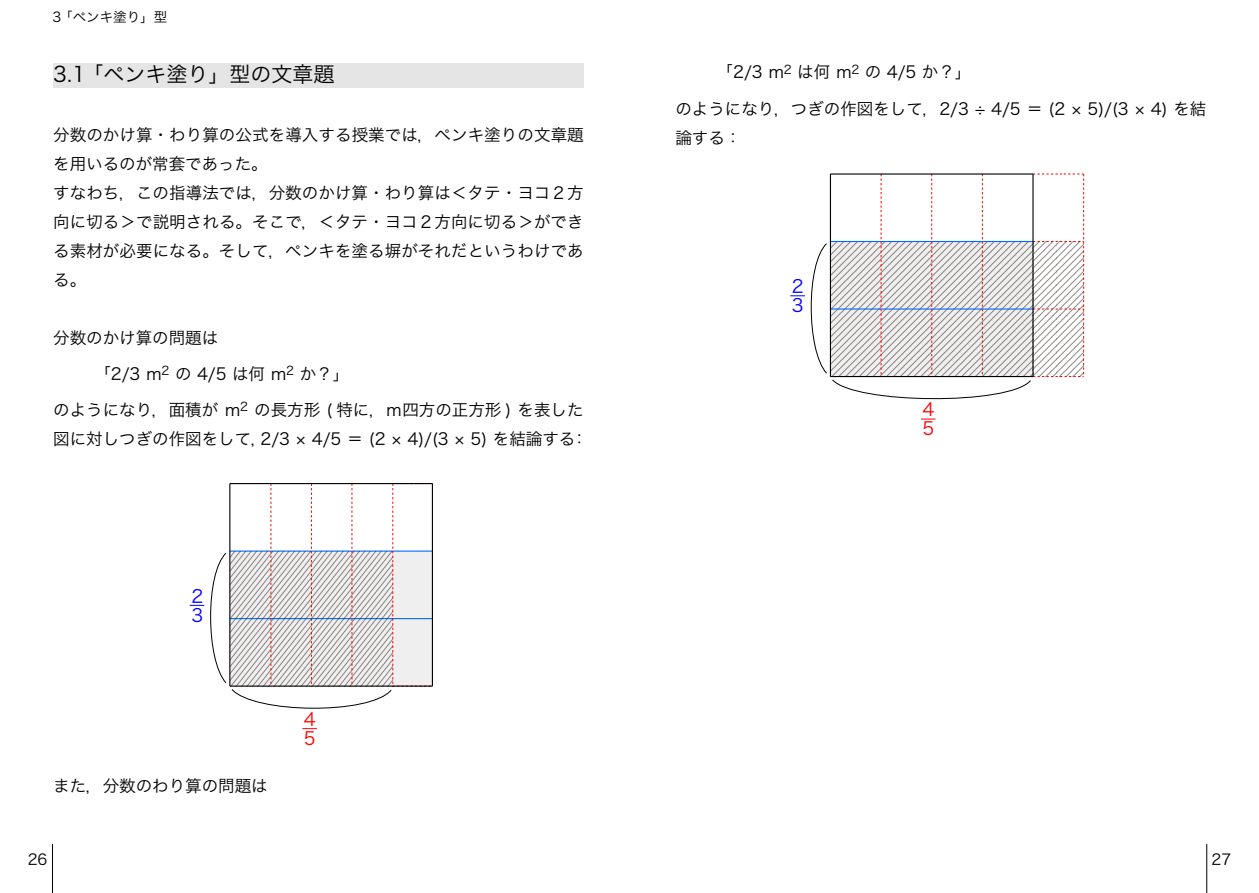
<style>
.page{position:relative;width:1259px;height:893px;background:#fff}
.page>*{position:absolute;margin:0;border:0;box-sizing:border-box;transform-origin:0 0}
.t1{font:21px "Hira Kaku Pro W3";color:#000}
.t2{font:18px/18.9px "Hira Kaku Pro W3";color:#00f}
.t3{font:18px/18.9px "Hira Kaku Pro W3";color:#f00}
.t4{font:16.5px/28.8px "Hira Kaku Pro W3";letter-spacing:.005em;color:#000}
.t5{font:15px "Hira Kaku Pro W3";color:#000}
.t6{font:13.5px "Hira Kaku Pro W3";color:#000}
</style>
<div class="page">
<hr style="left:52px;top:844px;width:1px;height:49px;background:#000">
<hr style="left:1206px;top:844px;width:1px;height:49px;background:#000">
<div style="left:53px;top:64px;width:530px;height:24px;background:#e5e5e5"></div>
<svg style="left:190px;top:483px;width:243px;height:226px"></svg>
<svg style="left:302px;top:728px;width:15px;height:1px"></svg>
<hr style="left:830px;top:173px;width:203px;height:2px;background:#000">
<svg style="left:790px;top:174px;width:294px;height:226px"></svg>
<svg style="left:921px;top:419px;width:14px;height:1px"></svg>
<p class="t6" style="left:53px;top:5px;width:116px">3 「ペンキ塗り」型</p>
<p class="t1" style="left:53px;top:56px;width:283px">3.1 「ペンキ塗り」型の文章題</p>
<p class="t4" style="left:53px;top:120px;width:532px">分数のかけ算・わり算の公式を導入する授業では，ペンキ塗りの文章題を用いるのが常套であった。<br>すなわち，この指導法では，分数のかけ算・わり算は＜タテ・ヨコ２方向に切る＞で説明される。そこで，＜タテ・ヨコ２方向に切る＞ができる素材が必要になる。そして，ペンキを塗る塀がそれだというわけである。</p>
<p class="t4" style="left:53px;top:322px;width:166px">分数のかけ算の問題は</p>
<p class="t4" style="left:94px;top:358px;width:256px">「2/3 ｍ<sup>2</sup> の 4/5 は何 ｍ<sup>2</sup> か？」</p>
<p class="t4" style="left:53px;top:394px;width:536px">のようになり，面積が ｍ<sup>2</sup> の長方形 ( 特に，ｍ四方の正方形 ) を表した図に対しつぎの作図をして，2/3 × 4/5 ＝ (2 × 4)/(3 × 5) を結論する：</p>
<p class="t2" style="left:191px;top:585px;width:13px">2<br>3</p>
<p class="t4" style="left:53px;top:770px;width:216px">また，分数のわり算の問題は</p>
<p class="t3" style="left:304px;top:708px;width:13px">4<br>5</p>
<p class="t4" style="left:716px;top:57px;width:256px">「2/3 ｍ<sup>2</sup> は何 ｍ<sup>2</sup> の 4/5 か？」</p>
<p class="t4" style="left:675px;top:93px;width:532px">のようになり，つぎの作図をして，2/3 ÷ 4/5 ＝ (2 × 5)/(3 × 4) を結論する：</p>
<p class="t2" style="left:792px;top:276px;width:13px">2<br>3</p>
<p class="t3" style="left:922px;top:399px;width:13px">4<br>5</p>
<p class="t5" style="left:28px;top:846px;width:21px">26</p>
<p class="t5" style="left:1211px;top:846px;width:21px">27</p>
</div>
